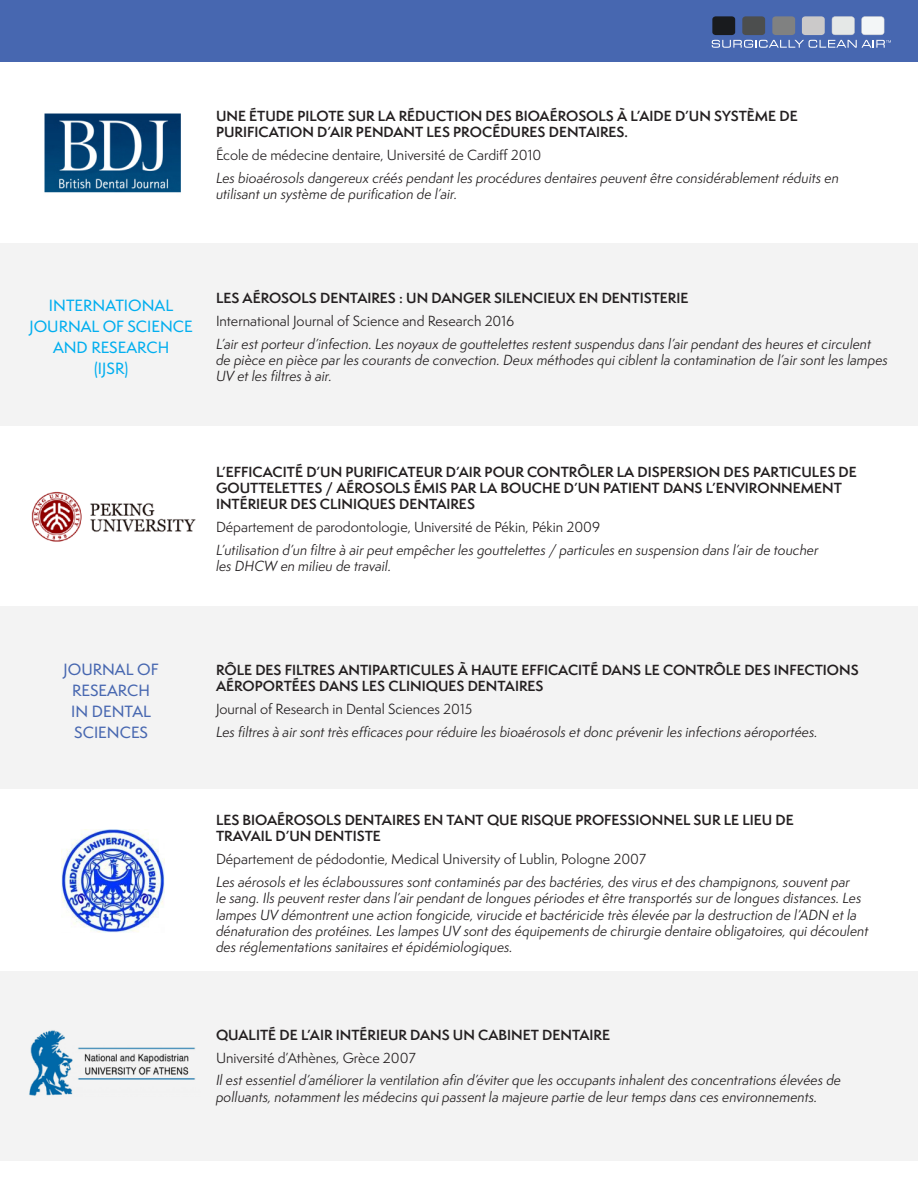
<style>
.page{position:relative;width:918px;height:1188px;background:#fff}
.page>*{position:absolute;margin:0;border:0;box-sizing:border-box;transform-origin:0 0}
.t1{font:500 15px/21px "Semplicita Pro";color:#00aeef;text-align:center}
.t2{font:500 15px/21px "Semplicita Pro";color:#4767b0;text-align:center}
.t3{font:italic 13.5px/16.2px "Semplicita Pro";color:#231f20}
.t4{font:600 13.5px/16.2px "Semplicita Pro";color:#231f20}
.t5{font:13.5px "Semplicita Pro";color:#231f20}
</style>
<div class="page">
<div style="left:0;top:0;width:918px;height:61px;background:#4767b0"></div>
<div style="left:0;top:243px;width:918px;height:182px;background:#f3f3f3"></div>
<div style="left:0;top:607px;width:918px;height:182px;background:#f3f3f3"></div>
<div style="left:0;top:972px;width:918px;height:189px;background:#f3f3f3"></div>
<svg style="left:712px;top:16px;width:179px;height:32px"></svg>
<img style="left:31px;top:491px;width:165px;height:51px">
<img style="left:61px;top:829px;width:104px;height:103px">
<img style="left:29px;top:1030px;width:167px;height:66px">
<img style="left:44px;top:113px;width:137px;height:80px">
<p class="t4" style="left:216px;top:107px;width:583px">UNE ÉTUDE PILOTE SUR LA RÉDUCTION DES BIOAÉROSOLS À L’AIDE D’UN SYSTÈME DE<br>PURIFICATION D’AIR PENDANT LES PROCÉDURES DENTAIRES.</p>
<p class="t5" style="left:216px;top:145px;width:327px">École de médecine dentaire, Université de Cardiff 2010</p>
<p class="t3" style="left:216px;top:169px;width:624px">Les bioaérosols dangereux créés pendant les procédures dentaires peuvent être considérablement réduits en utilisant un système de purification de l’air.</p>
<p class="t1" style="left:29px;top:295px;width:165px">INTERNATIONAL<br>JOURNAL OF SCIENCE<br>AND RESEARCH</p>
<p class="t1" style="left:94px;top:358px;width:36px">(IJSR)</p>
<p class="t4" style="left:216px;top:290px;width:474px">LES AÉROSOLS DENTAIRES : UN DANGER SILENCIEUX EN DENTISTERIE</p>
<p class="t5" style="left:216px;top:311px;width:300px">International Journal of Science and Research 2016</p>
<p class="t3" style="left:216px;top:335px;width:673px">L’air est porteur d’infection. Les noyaux de gouttelettes restent suspendus dans l’air pendant des heures et circulent de pièce en pièce par les courants de convection. Deux méthodes qui ciblent la contamination de l’air sont les lampes<br>UV et les filtres à air.</p>
<p class="t4" style="left:216px;top:464px;width:642px">L’EFFICACITÉ D’UN PURIFICATEUR D’AIR POUR CONTRÔLER LA DISPERSION DES PARTICULES DE<br>GOUTTELETTES / AÉROSOLS ÉMIS PAR LA BOUCHE D’UN PATIENT DANS L’ENVIRONNEMENT<br>INTÉRIEUR DES CLINIQUES DENTAIRES</p>
<p class="t5" style="left:216px;top:518px;width:386px">Département de parodontologie, Université de Pékin, Pékin 2009</p>
<p class="t3" style="left:216px;top:542px;width:604px">L’utilisation d’un filtre à air peut empêcher les gouttelettes / particules en suspension dans l’air de toucher les DHCW en milieu de travail.</p>
<p class="t2" style="left:64px;top:659px;width:97px">JOURNAL OF<br>RESEARCH</p>
<p class="t2" style="left:71px;top:701px;width:81px;text-align:left">IN DENTAL<br>SCIENCES</p>
<p class="t4" style="left:216px;top:662px;width:644px">RÔLE DES FILTRES ANTIPARTICULES À HAUTE EFFICACITÉ DANS LE CONTRÔLE DES INFECTIONS<br>AÉROPORTÉES DANS LES CLINIQUES DENTAIRES</p>
<p class="t5" style="left:216px;top:700px;width:258px">Journal of Research in Dental Sciences 2015</p>
<p class="t3" style="left:216px;top:724px;width:603px">Les filtres à air sont très efficaces pour réduire les bioaérosols et donc prévenir les infections aéroportées.</p>
<p class="t4" style="left:216px;top:812px;width:579px">LES BIOAÉROSOLS DENTAIRES EN TANT QUE RISQUE PROFESSIONNEL SUR LE LIEU DE<br>TRAVAIL D’UN DENTISTE</p>
<p class="t5" style="left:216px;top:850px;width:432px">Département de pédodontie, Medical University of Lublin, Pologne 2007</p>
<p class="t3" style="left:216px;top:874px;width:654px">Les aérosols et les éclaboussures sont contaminés par des bactéries, des virus et des champignons, souvent par<br>le sang. Ils peuvent rester dans l’air pendant de longues périodes et être transportés sur de longues distances. Les lampes UV démontrent une action fongicide, virucide et bactéricide très élevée par la destruction de l’ADN et la dénaturation des protéines. Les lampes UV sont des équipements de chirurgie dentaire obligatoires, qui découlent des réglementations sanitaires et épidémiologiques.</p>
<p class="t4" style="left:216px;top:1026px;width:396px">QUALITÉ DE L’AIR INTÉRIEUR DANS UN CABINET DENTAIRE</p>
<p class="t5" style="left:216px;top:1048px;width:201px">Université d’Athènes, Grèce 2007</p>
<p class="t3" style="left:216px;top:1072px;width:627px">Il est essentiel d’améliorer la ventilation afin d’éviter que les occupants inhalent des concentrations élevées de polluants, notamment les médecins qui passent la majeure partie de leur temps dans ces environnements.</p>
</div>
